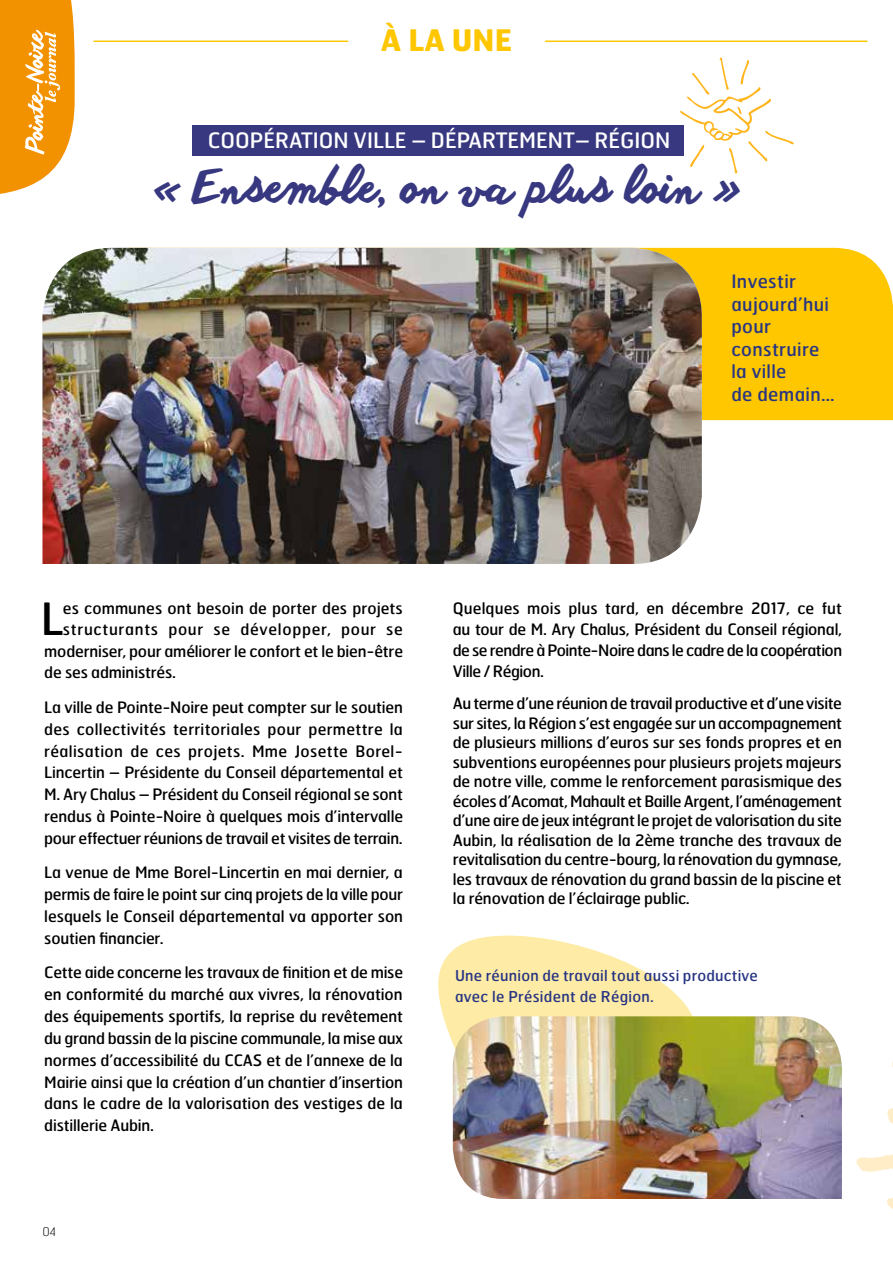
<style>
.page{position:relative;width:893px;height:1263px;background:#fff}
.page>*{position:absolute;margin:0;border:0;box-sizing:border-box;transform-origin:0 0}
.t1{font:44.4px "Hermes";color:#000}
.t2{font:43.5px "anothershabby";color:#383880}
.t3{font:700 29.7px "Hermes";color:#fec700}
.t4{font:21.3px "Hermes";color:#fff}
.t5{font:18.45px/22.5px "Hermes";letter-spacing:.02em;color:#283583}
.t6{font:15.75px/21.8px "Hermes";letter-spacing:-.01em;color:#000;text-align:justify}
.t7{font:15.75px "Hermes";letter-spacing:.045em;color:#000}
.t8{font:15px/21px "Hermes";letter-spacing:.015em;color:#283583}
.t9{font:100 12px "Hermes";color:#000}
</style>
<div class="page">
<div style="left:702px;top:248px;width:191px;height:172px;background:#fec700"></div>
<hr style="left:94px;top:41px;width:254px;height:1px;background:#fec700">
<hr style="left:545px;top:41px;width:322px;height:1px;background:#fec700">
<img style="left:43px;top:248px;width:659px;height:316px">
<svg style="left:438px;top:935px;width:255px;height:215px;fill:#feeba6"></svg>
<img style="left:453px;top:1016px;width:389px;height:183px">
<svg style="left:856px;top:1154px;width:37px;height:18px"></svg>
<svg style="left:887px;top:1197px;width:6px;height:12px"></svg>
<svg style="left:887px;top:1108px;width:6px;height:16px"></svg>
<div style="left:193px;top:125px;width:491px;height:31px;background:#383880"></div>
<svg style="left:680px;top:57px;width:114px;height:117px"></svg>
<svg style="left:0;top:0;width:75px;height:194px;background:#f5a52c"></svg>
<h3 class="t3" style="left:381px;top:21px;width:133px">À LA UNE</h3>
<h3 class="t4" style="left:208px;top:127px;width:464px">COOPÉRATION VILLE – DÉPARTEMENT– RÉGION</h3>
<h2 class="t2" style="left:151px;top:162px;width:590px">« Ensemble, on va plus loin »</h2>
<p class="t5" style="left:731px;top:270px;width:105px">Investir aujourd’hui pour construire la ville<br>de demain…</p>
<h1 class="t1" style="left:41px;top:590px;width:24px">L</h1>
<p class="t6" style="left:63px;top:597px;width:341px">es communes ont besoin de porter des projets</p>
<p class="t7" style="left:63px;top:619px;width:341px">structurants pour se développer, pour se</p>
<p class="t6" style="left:44px;top:639px;width:360px">moderniser, pour améliorer le confort et le bien-être</p>
<p class="t6" style="left:44px;top:661px;width:133px">de ses administrés.</p>
<p class="t6" style="left:44px;top:696px;width:360px">La ville de Pointe-Noire peut compter sur le soutien des collectivités territoriales pour permettre la réalisation de ces projets. Mme Josette Borel-Lincertin – Présidente du Conseil départemental et M. Ary Chalus – Président du Conseil régional se sont rendus à Pointe-Noire à quelques mois d’intervalle pour effectuer réunions de travail et visites de terrain.</p>
<p class="t6" style="left:44px;top:861px;width:360px">La venue de Mme Borel-Lincertin en mai dernier, a permis de faire le point sur cinq projets de la ville pour lesquels le Conseil départemental va apporter son soutien financier.</p>
<p class="t6" style="left:44px;top:961px;width:360px">Cette aide concerne les travaux de finition et de mise en conformité du marché aux vivres, la rénovation des équipements sportifs, la reprise du revêtement du grand bassin de la piscine communale, la mise aux normes d’accessibilité du CCAS et de l’annexe de la Mairie ainsi que la création d’un chantier d’insertion dans le cadre de la valorisation des vestiges de la distillerie Aubin.</p>
<p class="t9" style="left:43px;top:1224px;width:15px">04</p>
<p class="t6" style="left:453px;top:597px;width:391px;line-height:21px">Quelques mois plus tard, en décembre 2017, ce fut au tour de M. Ary Chalus, Président du Conseil régional, de se rendre à Pointe-Noire dans le cadre de la coopération Ville / Région.</p>
<p class="t6" style="left:453px;top:693px;width:391px;line-height:19.5px">Au terme d’une réunion de travail productive et d’une visite sur sites, la Région s’est engagée sur un accompagnement de plusieurs millions d’euros sur ses fonds propres et en subventions européennes pour plusieurs projets majeurs de notre ville, comme le renforcement parasismique des écoles d’Acomat, Mahault et Baille Argent, l’aménagement d’une aire de jeux intégrant le projet de valorisation du site Aubin, la réalisation de la 2ème tranche des travaux de revitalisation du centre-bourg, la rénovation du gymnase, les travaux de rénovation du grand bassin de la piscine et la rénovation de l’éclairage public.</p>
<p class="t8" style="left:455px;top:965px;width:304px">Une réunion de travail tout aussi productive avec le Président de Région.</p>
</div>
